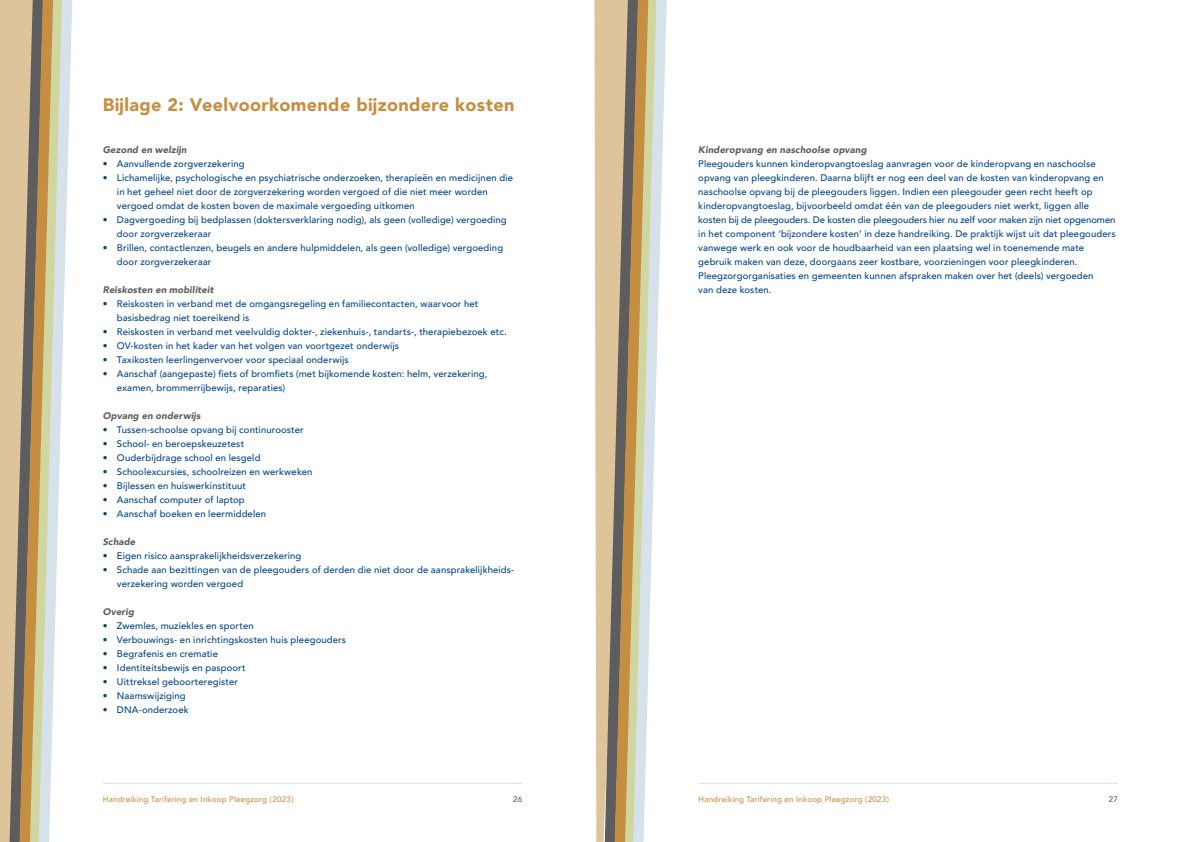
<style>
.page{position:relative;width:1191px;height:842px;background:#fff}
.page>*{position:absolute;margin:0;border:0;box-sizing:border-box;transform-origin:0 0}
.t1{font:900 18px "Avenir";letter-spacing:.02em;color:#c68e41}
.t2{font:500 9.5px/14px "Avenir";letter-spacing:.01em;color:#048}
.t3{font:italic 900 9.5px "Avenir";letter-spacing:.015em;color:#5d5c5e}
.t4{font:500 8px "Avenir";letter-spacing:.02em;color:#c68e41}
.t5{font:500 8px "Avenir";color:#5d5c5e}
</style>
<div class="page">
<hr style="left:698px;top:783px;width:419px;height:1px;background:#d6e1ec">
<hr style="left:103px;top:783px;width:419px;height:1px;background:#d6e1ec">
<svg style="left:594px;top:0;width:73px;height:842px"></svg>
<svg style="left:0;top:0;width:73px;height:842px"></svg>
<h1 class="t1" style="left:103px;top:89px;width:413px">Bijlage 2: Veelvoorkomende bijzondere kosten</h1>
<p class="t3" style="left:103px;top:142px;width:85px">Gezond en welzijn</p>
<p class="t2" style="left:103px;top:156px;width:143px">• Aanvullende zorgverzekering</p>
<p class="t2" style="left:117px;top:170px;width:397px;text-indent:-14px">• Lichamelijke, psychologische en psychiatrische onderzoeken, therapieën en medicijnen die in het geheel niet door de zorgverzekering worden vergoed of die niet meer worden vergoed omdat de kosten boven de maximale vergoeding uitkomen</p>
<p class="t2" style="left:117px;top:212px;width:391px;text-indent:-14px">• Dagvergoeding bij bedplassen (doktersverklaring nodig), als geen (volledige) vergoeding door zorgverzekeraar</p>
<p class="t2" style="left:117px;top:240px;width:388px;text-indent:-14px">• Brillen, contactlenzen, beugels en andere hulpmiddelen, als geen (volledige) vergoeding door zorgverzekeraar</p>
<p class="t3" style="left:103px;top:282px;width:112px">Reiskosten en mobiliteit</p>
<p class="t2" style="left:117px;top:296px;width:363px;text-indent:-14px">• Reiskosten in verband met de omgangsregeling en familiecontacten, waarvoor het basisbedrag niet toereikend is</p>
<p class="t2" style="left:103px;top:324px;width:405px">• Reiskosten in verband met veelvuldig dokter-, ziekenhuis-, tandarts-, therapiebezoek etc.</p>
<p class="t2" style="left:103px;top:338px;width:298px">• OV-kosten in het kader van het volgen van voortgezet onderwijs</p>
<p class="t2" style="left:103px;top:352px;width:247px">• Taxikosten leerlingenvervoer voor speciaal onderwijs</p>
<p class="t2" style="left:117px;top:366px;width:372px;text-indent:-14px">• Aanschaf (aangepaste) fiets of bromfiets (met bijkomende kosten: helm, verzekering, examen, brommerrijbewijs, reparaties)</p>
<p class="t3" style="left:103px;top:408px;width:99px">Opvang en onderwijs</p>
<p class="t2" style="left:103px;top:422px;width:202px">• Tussen-schoolse opvang bij continurooster</p>
<p class="t2" style="left:103px;top:436px;width:143px">• School- en beroepskeuzetest</p>
<p class="t2" style="left:103px;top:450px;width:159px">• Ouderbijdrage school en lesgeld</p>
<p class="t2" style="left:103px;top:464px;width:211px">• Schoolexcursies, schoolreizen en werkweken</p>
<p class="t2" style="left:103px;top:478px;width:145px">• Bijlessen en huiswerkinstituut</p>
<p class="t2" style="left:103px;top:492px;width:143px">• Aanschaf computer of laptop</p>
<p class="t2" style="left:103px;top:506px;width:165px">• Aanschaf boeken en leermiddelen</p>
<p class="t3" style="left:103px;top:534px;width:34px">Schade</p>
<p class="t2" style="left:103px;top:548px;width:200px">• Eigen risico aansprakelijkheidsverzekering</p>
<p class="t2" style="left:117px;top:562px;width:399px;text-indent:-14px">• Schade aan bezittingen van de pleegouders of derden die niet door de aansprakelijkheids&shy;verzekering worden vergoed</p>
<p class="t3" style="left:103px;top:604px;width:33px">Overig</p>
<p class="t2" style="left:103px;top:618px;width:152px">• Zwemles, muziekles en sporten</p>
<p class="t2" style="left:103px;top:632px;width:245px">• Verbouwings- en inrichtingskosten huis pleegouders</p>
<p class="t2" style="left:103px;top:646px;width:117px">• Begrafenis en crematie</p>
<p class="t2" style="left:103px;top:660px;width:144px">• Identiteitsbewijs en paspoort</p>
<p class="t2" style="left:103px;top:674px;width:137px">• Uittreksel geboorteregister</p>
<p class="t2" style="left:103px;top:688px;width:84px">• Naamswijziging</p>
<p class="t2" style="left:103px;top:702px;width:87px">• DNA-onderzoek</p>
<p class="t3" style="left:698px;top:142px;width:170px">Kinderopvang en naschoolse opvang</p>
<p class="t2" style="left:698px;top:156px;width:419px">Pleegouders kunnen kinderopvangtoeslag aanvragen voor de kinderopvang en naschoolse opvang van pleegkinderen. Daarna blijft er nog een deel van de kosten van kinderopvang en naschoolse opvang bij de pleegouders liggen. Indien een pleegouder geen recht heeft op kinderopvangtoeslag, bijvoorbeeld omdat één van de pleegouders niet werkt, liggen alle kosten bij de pleegouders. De kosten die pleegouders hier nu zelf voor maken zijn niet opgenomen in het component ‘bijzondere kosten’ in deze handreiking. De praktijk wijst uit dat pleegouders vanwege werk en ook voor de houdbaarheid van een plaatsing wel in toenemende mate gebruik maken van deze, doorgaans zeer kostbare, voorzieningen voor pleegkinderen.<br>Pleegzorgorganisaties en gemeenten kunnen afspraken maken over het (deels) vergoeden<br>van deze kosten.</p>
<p class="t4" style="left:103px;top:792px;width:192px">Handreiking Tarifering en Inkoop Pleegzorg (2023)</p>
<p class="t5" style="left:513px;top:792px;width:11px">26</p>
<p class="t4" style="left:698px;top:792px;width:192px">Handreiking Tarifering en Inkoop Pleegzorg (2023)</p>
<p class="t5" style="left:1108px;top:792px;width:11px">27</p>
</div>
